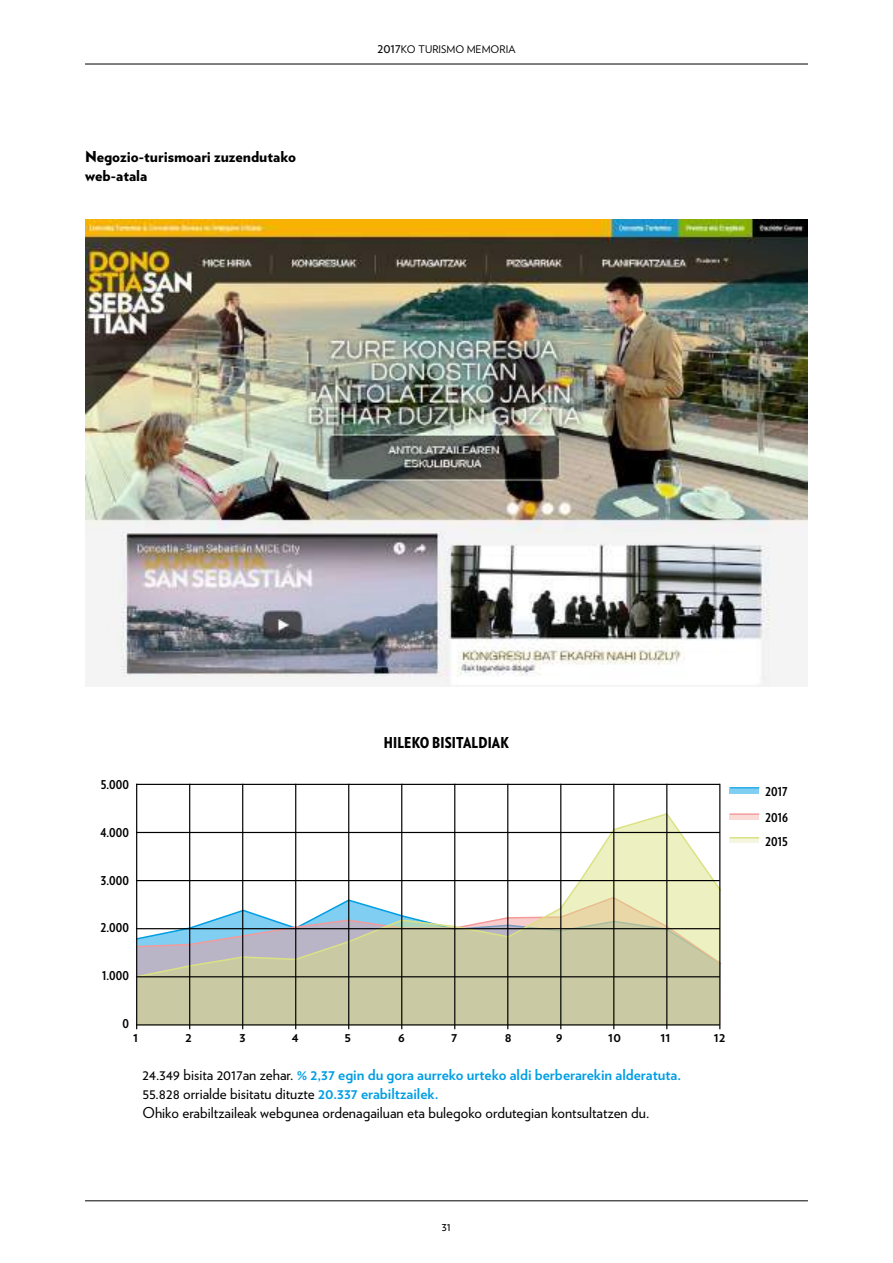
<style>
.page{position:relative;width:893px;height:1263px;background:#fff}
.page>*{position:absolute;margin:0;border:0;box-sizing:border-box;transform-origin:0 0}
.t1{font:15px/19.2px "Verlag";color:#000}
.t2{font:900 15px/19.2px "Verlag";color:#000}
.t3{font:900 15px "Verlag Condensed";letter-spacing:.01em;color:#000}
.t4{font:700 13.5px/26.2px "Verlag Condensed";color:#000}
.t5{font:700 13.5px "Verlag";color:#000}
.t6{font:12px "Verlag";color:#000}
.t7{font:10.5px "Verlag";color:#000}
.s1{font-size:13.5px}
.s2{font-weight:700;color:#009ee3}
</style>
<div class="page">
<hr style="left:85px;top:64px;width:723px;height:1px;background:#000">
<hr style="left:85px;top:1200px;width:723px;height:1px;background:#000">
<div style="left:137px;top:978px;width:582px;height:46px;background:#c9caa4"></div>
<svg style="left:137px;top:812px;width:585px;height:166px"></svg>
<div style="left:729px;top:838px;width:30px;height:5px;background:#f4f6df"></div>
<hr style="left:729px;top:837px;width:30px;height:1px;background:#dbe283">
<hr style="left:729px;top:789px;width:30px;height:4px;background:#80cef1">
<hr style="left:729px;top:787px;width:30px;height:2px;background:#009ee3">
<div style="left:729px;top:815px;width:30px;height:5px;background:#fadad7"></div>
<hr style="left:729px;top:813px;width:30px;height:2px;background:#f39b9b">
<hr style="left:136px;top:784px;width:584px;height:1px;background:#000">
<hr style="left:136px;top:832px;width:584px;height:1px;background:#000">
<hr style="left:136px;top:880px;width:584px;height:1px;background:#000">
<hr style="left:136px;top:928px;width:584px;height:1px;background:#000">
<hr style="left:136px;top:1024px;width:584px;height:1px;background:#000">
<hr style="left:136px;top:784px;width:1px;height:245px;background:#000">
<hr style="left:189px;top:784px;width:1px;height:245px;background:#000">
<hr style="left:242px;top:784px;width:1px;height:245px;background:#000">
<hr style="left:295px;top:784px;width:1px;height:245px;background:#000">
<hr style="left:348px;top:784px;width:1px;height:245px;background:#000">
<hr style="left:401px;top:784px;width:1px;height:245px;background:#000">
<hr style="left:454px;top:784px;width:1px;height:245px;background:#000">
<hr style="left:507px;top:784px;width:1px;height:245px;background:#000">
<hr style="left:560px;top:784px;width:1px;height:245px;background:#000">
<hr style="left:613px;top:784px;width:1px;height:245px;background:#000">
<hr style="left:666px;top:784px;width:1px;height:245px;background:#000">
<hr style="left:719px;top:784px;width:1px;height:245px;background:#000">
<hr style="left:136px;top:976px;width:584px;height:1px;background:#000">
<img style="left:85px;top:219px;width:723px;height:467px">
<p class="t2" style="left:85px;top:146px;width:213px">Negozio-turismoari zuzendutako web-atala</p>
<p class="t7" style="left:377px;top:42px;width:139px"><span class="s1">2017</span>KO TURISMO MEMORIA</p>
<p class="t4" style="left:101px;top:770px;width:30px">5.000</p>
<p class="t4" style="left:100px;top:818px;width:30px">4.000</p>
<p class="t4" style="left:101px;top:866px;width:30px">3.000</p>
<p class="t4" style="left:101px;top:914px;width:30px">2.000</p>
<p class="t4" style="left:102px;top:961px;width:28px">1.000</p>
<p class="t4" style="left:123px;top:1009px;width:8px">0</p>
<p class="t3" style="left:384px;top:730px;width:127px">HILEKO BISITALDIAK</p>
<p class="t5" style="left:133px;top:1026px;width:7px">1</p>
<p class="t5" style="left:185px;top:1026px;width:8px">2</p>
<p class="t5" style="left:240px;top:1026px;width:8px">3</p>
<p class="t5" style="left:292px;top:1026px;width:8px">4</p>
<p class="t5" style="left:344px;top:1026px;width:8px">5</p>
<p class="t5" style="left:398px;top:1026px;width:8px">6</p>
<p class="t5" style="left:451px;top:1026px;width:8px">7</p>
<p class="t5" style="left:505px;top:1026px;width:8px">8</p>
<p class="t5" style="left:556px;top:1026px;width:8px">9</p>
<p class="t5" style="left:608px;top:1026px;width:14px">10</p>
<p class="t5" style="left:661px;top:1026px;width:12px">11</p>
<p class="t5" style="left:714px;top:1026px;width:13px">12</p>
<p class="t1" style="left:142px;top:1064px;width:540px">24.349 bisita 2017an zehar. <span class="s2">% 2,37 egin du gora aurreko urteko aldi berberarekin alderatuta.<br></span>55.828 orrialde bisitatu dituzte <span class="s2">20.337 erabiltzailek.<br></span>Ohiko erabiltzaileak webgunea ordenagailuan eta bulegoko ordutegian kontsultatzen du.</p>
<p class="t6" style="left:442px;top:1218px;width:11px">31</p>
<p class="t4" style="left:765px;top:777px;width:24px">2017<br>2016</p>
<p class="t4" style="left:765px;top:827px;width:24px">2015</p>
</div>
